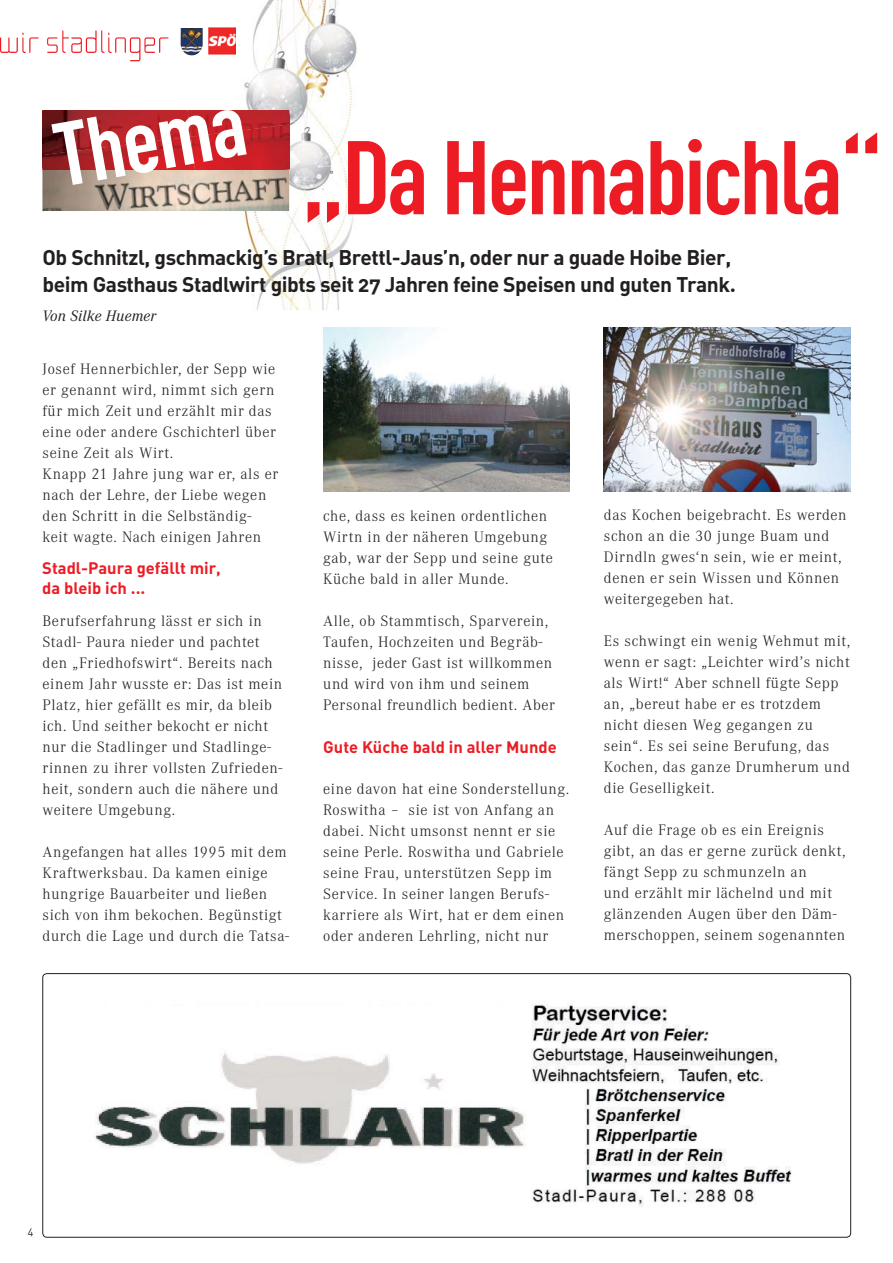
<style>
.page{position:relative;width:893px;height:1263px;background:#fff}
.page>*{position:absolute;margin:0;border:0;box-sizing:border-box;transform-origin:0 0}
.t1{font:700 102.75px "CADIN Condensed";letter-spacing:-.03em;color:#ed1c24}
.t2{font:700 21px/27px "CADIN Caps";letter-spacing:-.02em;color:#231f20}
.t3{font:700 16.5px/19.8px "CADIN Caps";color:#ed1c24}
.t4{font:300 15.75px/21px "Corporate A";letter-spacing:.04em;color:#231f20}
.t5{font:italic 15.75px "Corporate A";letter-spacing:.01em;color:#231f20}
.t6{font:10.5px "CADIN Caps";color:#231f20}
</style>
<div class="page">
<img style="left:235px;top:0;width:122px;height:310px">
<svg style="left:0;top:30px;width:169px;height:31px"></svg>
<img style="left:209px;top:28px;width:26px;height:26px">
<img style="left:181px;top:28px;width:21px;height:27px">
<img style="left:95px;top:974px;width:756px;height:263px">
<img style="left:43px;top:169px;width:246px;height:42px">
<img style="left:43px;top:110px;width:8px;height:27px">
<img style="left:247px;top:110px;width:42px;height:14px">
<img style="left:43px;top:137px;width:8px;height:32px">
<img style="left:247px;top:124px;width:42px;height:45px">
<svg style="left:51px;top:110px;width:196px;height:75px"></svg>
<img style="left:323px;top:327px;width:247px;height:164px">
<img style="left:604px;top:327px;width:246px;height:164px">
<h1 class="t1" style="left:302px;top:141px;width:583px">„Da Hennabichla“</h1>
<h2 class="t2" style="left:43px;top:247px;width:695px">Ob Schnitzl, gschmackig’s Bratl, Brettl-Jaus’n, oder nur a guade Hoibe Bier, beim Gasthaus Stadlwirt gibts seit 27 Jahren feine Speisen und guten Trank.</h2>
<p class="t5" style="left:43px;top:309px;width:115px">Von Silke Huemer</p>
<p class="t4" style="left:43px;top:360px;width:237px">Josef Hennerbichler, der Sepp wie er genannt wird, nimmt sich gern für mich Zeit und erzählt mir das eine oder andere Gschichterl über seine Zeit als Wirt.<br>Knapp 21 Jahre jung war er, als er nach der Lehre, der Liebe wegen den Schritt in die Selbständig&shy;keit wagte. Nach einigen Jahren</p>
<p class="t3" style="left:42px;top:560px;width:180px">Stadl-Paura gefällt mir, da bleib ich ...</p>
<p class="t4" style="left:43px;top:612px;width:241px">Berufserfahrung lässt er sich in<br>Stadl- Paura nieder und pachtet den „Friedhofswirt“. Bereits nach einem Jahr wusste er: Das ist mein<br>Platz, hier gefällt es mir, da bleib ich. Und seither bekocht er nicht nur die Stadlinger und Stadlinge&shy;rinnen zu ihrer vollsten Zufrieden&shy;heit, sondern auch die nähere und weitere Umgebung.</p>
<p class="t4" style="left:43px;top:843px;width:248px">Angefangen hat alles 1995 mit dem Kraftwerksbau. Da kamen einige hungrige Bauarbeiter und ließen sich von ihm bekochen. Begünstigt durch die Lage und durch die Tatsa-</p>
<p class="t4" style="left:323px;top:507px;width:231px">che, dass es keinen ordentlichen<br>Wirtn in der näheren Umgebung gab, war der Sepp und seine gute<br>Küche bald in aller Munde.</p>
<p class="t4" style="left:323px;top:612px;width:233px">Alle, ob Stammtisch, Sparverein,<br>Taufen, Hochzeiten und Begräb&shy;nisse, jeder Gast ist willkommen und wird von ihm und seinem<br>Personal freundlich bedient. Aber</p>
<p class="t3" style="left:323px;top:739px;width:235px">Gute Küche bald in aller Munde</p>
<p class="t4" style="left:323px;top:780px;width:247px">eine davon hat eine Sonderstellung.<br>Roswitha – sie ist von Anfang an dabei. Nicht umsonst nennt er sie seine Perle. Roswitha und Gabriele seine Frau, unterstützen Sepp im Service. In seiner langen Berufs&shy;karriere als Wirt, hat er dem einen oder anderen Lehrling, nicht nur</p>
<p class="t4" style="left:604px;top:506px;width:244px">das Kochen beigebracht. Es werden schon an die 30 junge Buam und<br>Dirndln gwes‘n sein, wie er meint, denen er sein Wissen und Können weitergegeben hat.</p>
<p class="t4" style="left:604px;top:632px;width:248px">Es schwingt ein wenig Wehmut mit, wenn er sagt: „Leichter wird’s nicht als Wirt!“ Aber schnell fügte Sepp an, „bereut habe er es trotzdem nicht diesen Weg gegangen zu sein“. Es sei seine Berufung, das<br>Kochen, das ganze Drumherum und die Geselligkeit.</p>
<p class="t4" style="left:604px;top:821px;width:243px">Auf die Frage ob es ein Ereignis gibt, an das er gerne zurück denkt, fängt Sepp zu schmunzeln an<br>und erzählt mir lächelnd und mit glänzenden Augen über den Däm&shy;merschoppen, seinem sogenannten</p>
<p class="t6" style="left:28px;top:1227px;width:7px">4</p>
</div>
